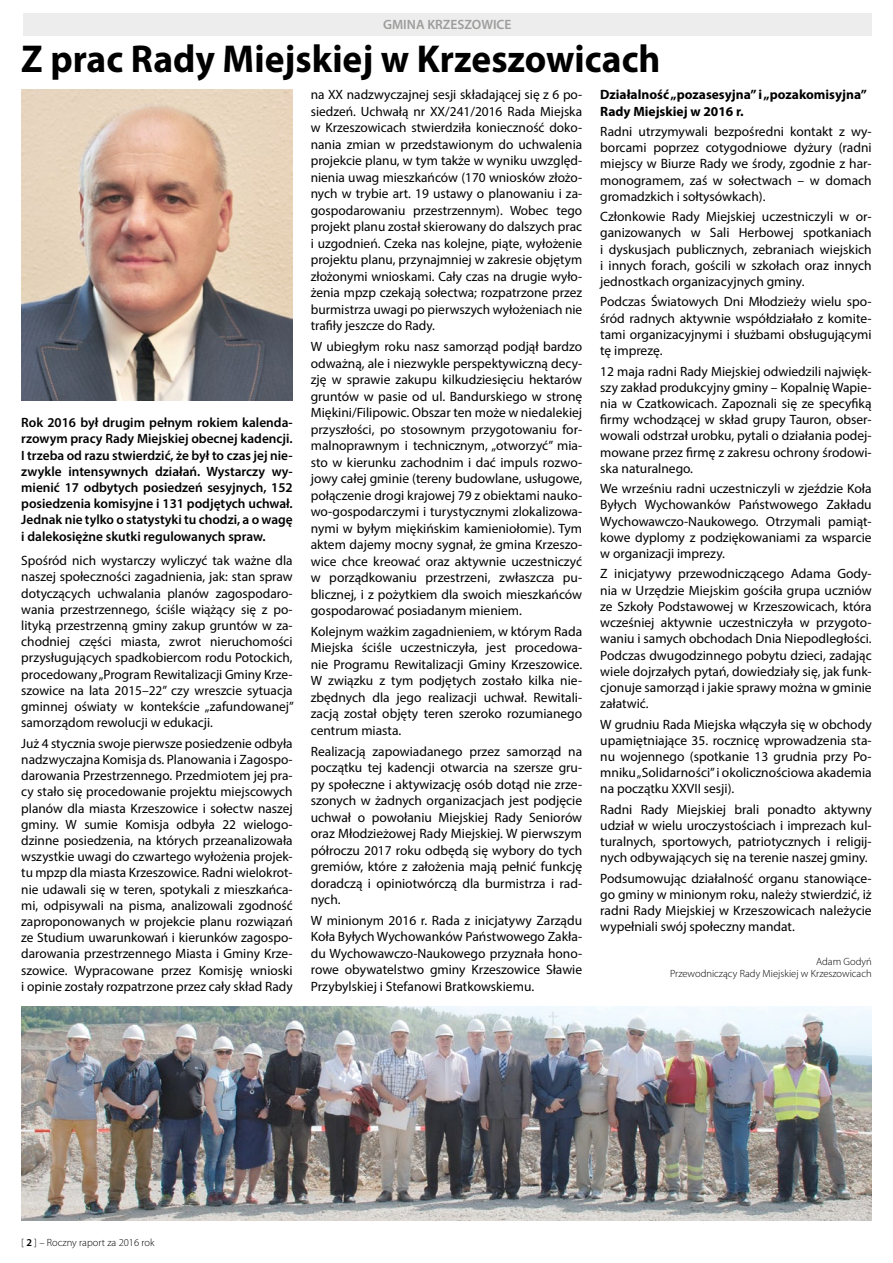
<style>
.page{position:relative;width:893px;height:1263px;background:#fff}
.page>*{position:absolute;margin:0;border:0;box-sizing:border-box;transform-origin:0 0}
.t1{font:700 39px "Myriad Pro";color:#000;scale:.96 1}
.t2{font:13.5px/16.2px "Myriad Pro";color:#000;text-align:justify}
.t3{font:600 13.5px/16.2px "Myriad Pro";color:#000;text-align:justify}
.t4{font:700 13.5px/16.2px "Myriad Pro";color:#000}
.t5{font:600 13.5px "Myriad Pro";color:#9d9d9c}
.t6{font:300 10.5px/12.6px "Myriad Pro";color:#000;text-align:right}
.s1{font-weight:600}
</style>
<div class="page">
<div style="left:23px;top:13px;width:849px;height:22px;background:#ededed"></div>
<img style="left:21px;top:89px;width:272px;height:312px">
<img style="left:21px;top:1006px;width:851px;height:214px">
<p class="t5" style="left:383px;top:16px;width:130px">GMINA KRZESZOWICE</p>
<h1 class="t1" style="left:21px;top:33px;width:667px">Z prac Rady Miejskiej w Krzeszowicach</h1>
<p class="t3" style="left:21px;top:414px;width:273px">Rok 2016 był drugim pełnym rokiem kalenda&shy;rzowym pracy Rady Miejskiej obecnej kadencji.<br>I trzeba od razu stwierdzić, że był to czas jej nie&shy;zwykle intensywnych działań. Wystarczy wy&shy;mienić 17 odbytych posiedzeń sesyjnych, 152 posiedzenia komisyjne i 131 podjętych uchwał.<br>Jednak nie tylko o statystyki tu chodzi, a o wagę i dalekosiężne skutki regulowanych spraw.</p>
<p class="t2" style="left:21px;top:552px;width:274px">Spośród nich wystarczy wyliczyć tak ważne dla naszej społeczności zagadnienia, jak: stan spraw dotyczących uchwalania planów zagospodaro&shy;wania przestrzennego, ściśle wiążący się z po&shy;lityką przestrzenną gminy zakup gruntów w za&shy;chodniej części miasta, zwrot nieruchomości przysługujących spadkobiercom rodu Potockich, procedowany „Program Rewitalizacji Gminy Krze&shy;szowice na lata 2015–22” czy wreszcie sytuacja gminnej oświaty w kontekście „zafundowanej” samorządom rewolucji w edukacji.</p>
<p class="t2" style="left:21px;top:735px;width:273px">Już 4 stycznia swoje pierwsze posiedzenie odbyła nadzwyczajna Komisja ds. Planowania i Zagospo&shy;darowania Przestrzennego. Przedmiotem jej pra&shy;cy stało się procedowanie projektu miejscowych planów dla miasta Krzeszowice i sołectw naszej gminy. W sumie Komisja odbyła 22 wielogo&shy;dzinne posiedzenia, na których przeanalizowała wszystkie uwagi do czwartego wyłożenia projek&shy;tu mpzp dla miasta Krzeszowice. Radni wielokrot&shy;nie udawali się w teren, spotykali z mieszkańca&shy;mi, odpisywali na pisma, analizowali zgodność zaproponowanych w projekcie planu rozwiązań ze Studium uwarunkowań i kierunków zagospo&shy;darowania przestrzennego Miasta i Gminy Krze&shy;szowice. Wypracowane przez Komisję wnioski i opinie zostały rozpatrzone przez cały skład Rady</p>
<p class="t2" style="left:311px;top:86px;width:273px">na XX nadzwyczajnej sesji składającej się z 6 po&shy;siedzeń. Uchwałą nr XX/241/2016 Rada Miejska w Krzeszowicach stwierdziła konieczność doko&shy;nania zmian w przedstawionym do uchwalenia projekcie planu, w tym także w wyniku uwzględ&shy;nienia uwag mieszkańców (170 wniosków złożo&shy;nych w trybie art. 19 ustawy o planowaniu i za&shy;gospodarowaniu przestrzennym). Wobec tego projekt planu został skierowany do dalszych prac i uzgodnień. Czeka nas kolejne, piąte, wyłożenie projektu planu, przynajmniej w zakresie objętym złożonymi wnioskami. Cały czas na drugie wyło&shy;żenia mpzp czekają sołectwa; rozpatrzone przez burmistrza uwagi po pierwszych wyłożeniach nie trafiły jeszcze do Rady.</p>
<p class="t2" style="left:311px;top:338px;width:273px">W ubiegłym roku nasz samorząd podjął bardzo odważną, ale i niezwykle perspektywiczną decy&shy;zję w sprawie zakupu kilkudziesięciu hektarów gruntów w pasie od ul. Bandurskiego w stronę Miękini/Filipowic. Obszar ten może w niedalekiej przyszłości, po stosownym przygotowaniu for&shy;malnoprawnym i technicznym, „otworzyć” mia&shy;sto w kierunku zachodnim i dać impuls rozwo&shy;jowy całej gminie (tereny budowlane, usługowe, połączenie drogi krajowej 79 z obiektami nauko&shy;wo-gospodarczymi i turystycznymi zlokalizowa&shy;nymi w byłym miękińskim kamieniołomie). Tym aktem dajemy mocny sygnał, że gmina Krzeszo&shy;wice chce kreować oraz aktywnie uczestniczyć w porządkowaniu przestrzeni, zwłaszcza pu&shy;blicznej, i z pożytkiem dla swoich mieszkańców gospodarować posiadanym mieniem.</p>
<p class="t2" style="left:311px;top:623px;width:273px">Kolejnym ważkim zagadnieniem, w którym Rada Miejska ściśle uczestniczyła, jest procedowa&shy;nie Programu Rewitalizacji Gminy Krzeszowice.<br>W związku z tym podjętych zostało kilka nie&shy;zbędnych dla jego realizacji uchwał. Rewitali&shy;zacją został objęty teren szeroko rozumianego centrum miasta.</p>
<p class="t2" style="left:311px;top:743px;width:273px">Realizacją zapowiadanego przez samorząd na początku tej kadencji otwarcia na szersze gru&shy;py społeczne i aktywizację osób dotąd nie zrze&shy;szonych w żadnych organizacjach jest podjęcie uchwał o powołaniu Miejskiej Rady Seniorów oraz Młodzieżowej Rady Miejskiej. W pierwszym półroczu 2017 roku odbędą się wybory do tych gremiów, które z założenia mają pełnić funkcję doradczą i opiniotwórczą dla burmistrza i rad&shy;nych.</p>
<p class="t2" style="left:311px;top:912px;width:273px">W minionym 2016 r. Rada z inicjatywy Zarządu Koła Byłych Wychowanków Państwowego Zakła&shy;du Wychowawczo-Naukowego przyznała hono&shy;rowe obywatelstwo gminy Krzeszowice Sławie Przybylskiej i Stefanowi Bratkowskiemu.</p>
<p class="t4" style="left:600px;top:86px;width:268px">Działalność „pozasesyjna” i „pozakomisyjna”<br>Rady Miejskiej w 2016 r.</p>
<p class="t2" style="left:600px;top:123px;width:273px">Radni utrzymywali bezpośredni kontakt z wy&shy;borcami poprzez cotygodniowe dyżury (radni miejscy w Biurze Rady we środy, zgodnie z har&shy;monogramem, zaś w sołectwach – w domach gromadzkich i sołtysówkach).</p>
<p class="t2" style="left:600px;top:208px;width:273px">Członkowie Rady Miejskiej uczestniczyli w or&shy;ganizowanych w Sali Herbowej spotkaniach i dyskusjach publicznych, zebraniach wiejskich i innych forach, gościli w szkołach oraz innych jednostkach organizacyjnych gminy.</p>
<p class="t2" style="left:600px;top:294px;width:273px">Podczas Światowych Dni Młodzieży wielu spo&shy;śród radnych aktywnie współdziałało z komite&shy;tami organizacyjnymi i służbami obsługującymi tę imprezę.</p>
<p class="t2" style="left:600px;top:363px;width:273px">12 maja radni Rady Miejskiej odwiedzili najwięk&shy;szy zakład produkcyjny gminy – Kopalnię Wapie&shy;nia w Czatkowicach. Zapoznali się ze specyfiką firmy wchodzącej w skład grupy Tauron, obser&shy;wowali odstrzał urobku, pytali o działania podej&shy;mowane przez firmę z zakresu ochrony środowi&shy;ska naturalnego.</p>
<p class="t2" style="left:600px;top:480px;width:273px">We wrześniu radni uczestniczyli w zjeździe Koła Byłych Wychowanków Państwowego Zakładu Wychowawczo-Naukowego. Otrzymali pamiąt&shy;kowe dyplomy z podziękowaniami za wsparcie w organizacji imprezy.</p>
<p class="t2" style="left:600px;top:566px;width:273px">Z inicjatywy przewodniczącego Adama Gody&shy;nia w Urzędzie Miejskim gościła grupa uczniów ze Szkoły Podstawowej w Krzeszowicach, która wcześniej aktywnie uczestniczyła w przygoto&shy;waniu i samych obchodach Dnia Niepodległości.<br>Podczas dwugodzinnego pobytu dzieci, zadając wiele dojrzałych pytań, dowiedziały się, jak funk&shy;cjonuje samorząd i jakie sprawy można w gminie załatwić.</p>
<p class="t2" style="left:600px;top:716px;width:273px">W grudniu Rada Miejska włączyła się w obchody upamiętniające 35. rocznicę wprowadzenia sta&shy;nu wojennego (spotkanie 13 grudnia przy Po&shy;mniku „Solidarności” i okolicznościowa akademia na początku XXVII sesji).</p>
<p class="t2" style="left:600px;top:801px;width:273px">Radni Rady Miejskiej brali ponadto aktywny udział w wielu uroczystościach i imprezach kul&shy;turalnych, sportowych, patriotycznych i religij&shy;nych odbywających się na terenie naszej gminy.</p>
<p class="t2" style="left:600px;top:870px;width:273px">Podsumowując działalność organu stanowiące&shy;go gminy w minionym roku, należy stwierdzić, iż radni Rady Miejskiej w Krzeszowicach należycie wypełniali swój społeczny mandat.</p>
<p class="t6" style="left:670px;top:955px;width:203px">Adam Godyń<br>Przewodniczący Rady Miejskiej w Krzeszowicach</p>
<p class="t6" style="left:21px;top:1236px;width:135px">[ <span class="s1">2</span> ] – Roczny raport za 2016 rok</p>
</div>
